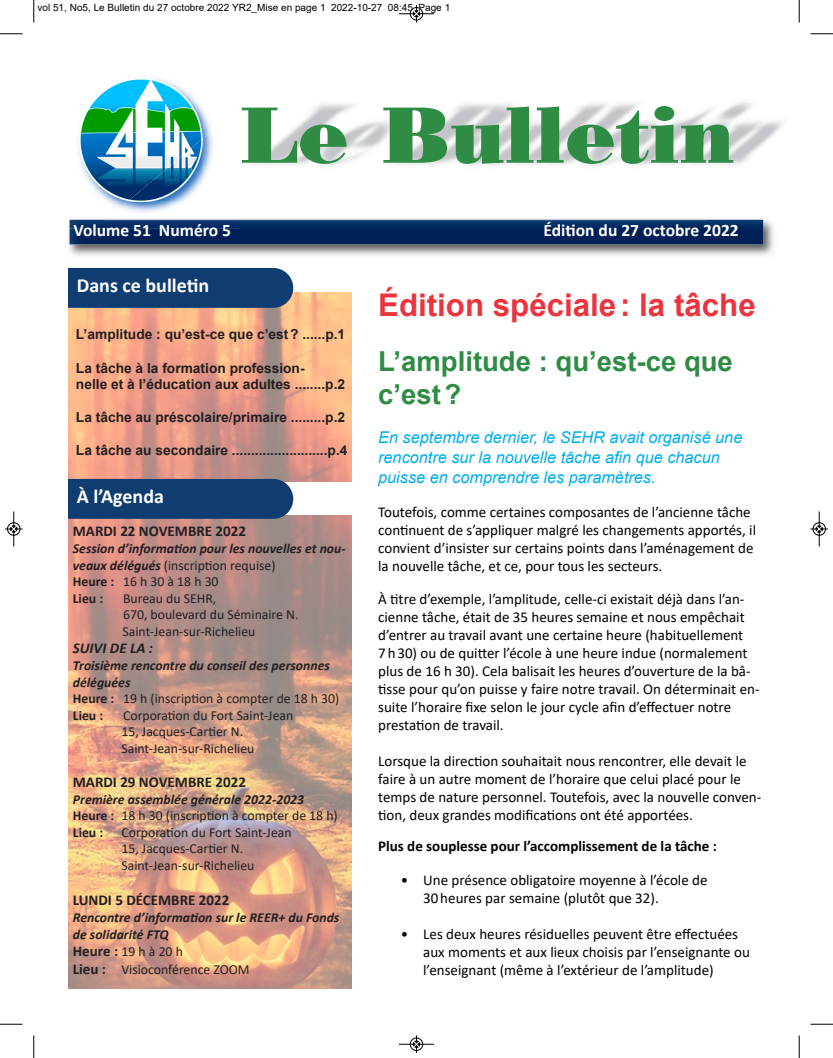
<style>
.page{position:relative;width:833px;height:1058px;background:#fff}
.page>*{position:absolute;margin:0;border:0;box-sizing:border-box;transform-origin:0 0}
.t1{font:900 77.5px "Bodoni";color:#2e8c45}
.t2{font:700 31.25px "Arial";color:#eb343d}
.t3{font:700 27.5px/33px "Arial";color:#2e8c45}
.t4{font:700 20px "Calibri";color:#fff}
.t5{font:700 17.5px "Calibri";color:#fff}
.t6{font:italic 16.25px/20px "Arial";color:#00aeef}
.t7{font:15px/18px "Calibri";color:#000}
.t8{font:700 15px "Calibri";color:#231f20}
.t9{font:700 15px "Calibri";color:#000}
.t10{font:italic 700 15px "Calibri";color:#231f20}
.t11{font:italic 700 13.75px/16.5px "Calibri";color:#231f20}
.t12{font:13.75px/16.5px "Calibri";color:#231f20}
.t13{font:700 13.75px/16.8px "Arial";color:#231f20}
.t14{font:10px "Arial";color:#000}
.s1{font-weight:400;font-style:normal}
.s2{font-style:normal}
.s3{font-style:normal;font-size:15px}
</style>
<div class="page">
<img style="left:69px;top:293px;width:282px;height:695px">
<img style="left:250px;top:102px;width:533px;height:64px">
<img style="left:112px;top:113px;width:101px;height:99px">
<img style="left:79px;top:78px;width:125px;height:124px">
<img style="left:127px;top:138px;width:77px;height:64px">
<div style="left:36px;top:268px;width:257px;height:40px;background:#0f3c71;border-radius:20px"></div>
<div style="left:36px;top:258px;width:32px;height:197px;background:#fff"></div>
<img style="left:68px;top:219px;width:706px;height:37px">
<img style="left:112px;top:219px;width:600px;height:1px">
<img style="left:68px;top:219px;width:44px;height:9px">
<img style="left:70px;top:220px;width:693px;height:24px">
<img style="left:239px;top:220px;width:467px;height:1px">
<img style="left:70px;top:220px;width:169px;height:8px">
<div style="left:94px;top:483px;width:259px;height:32px;background:#fff"></div>
<div style="left:36px;top:479px;width:257px;height:40px;background:#0f3c71;border-radius:20px"></div>
<div style="left:36px;top:475px;width:32px;height:256px;background:#fff"></div>
<svg style="left:33px;top:0;width:2px;height:22px"></svg>
<svg style="left:0;top:33px;width:22px;height:2px"></svg>
<svg style="left:798px;top:0;width:2px;height:22px"></svg>
<svg style="left:810px;top:33px;width:22px;height:2px"></svg>
<svg style="left:33px;top:1035px;width:2px;height:23px"></svg>
<svg style="left:0;top:1023px;width:22px;height:2px"></svg>
<svg style="left:798px;top:1035px;width:2px;height:23px"></svg>
<svg style="left:810px;top:1023px;width:22px;height:2px"></svg>
<hr style="left:399px;top:14px;width:35px;height:1px;background:#000">
<div style="left:410px;top:7px;width:13px;height:13px;border:1px solid #000;border-radius:50%"></div>
<svg style="left:413px;top:5px;width:6px;height:18px"></svg>
<hr style="left:399px;top:1044px;width:35px;height:1px;background:#000">
<div style="left:410px;top:1037px;width:13px;height:13px;border:1px solid #000;border-radius:50%"></div>
<svg style="left:413px;top:1035px;width:6px;height:17px"></svg>
<hr style="left:14px;top:511px;width:1px;height:35px;background:#000">
<div style="left:7px;top:522px;width:13px;height:13px;border:1px solid #000;border-radius:50%"></div>
<svg style="left:5px;top:526px;width:17px;height:6px"></svg>
<hr style="left:819px;top:511px;width:1px;height:35px;background:#000">
<div style="left:812px;top:522px;width:13px;height:13px;border:1px solid #000;border-radius:50%"></div>
<svg style="left:810px;top:526px;width:18px;height:6px"></svg>
<p class="t14" style="left:38px;top:2px;width:414px">vol 51, No5, Le Bulletin du 27 octobre 2022 YR2_Mise en page 1 2022-10-27 08:45 Page 1</p>
<h1 class="t1" style="left:240px;top:88px;width:495px">Le Bulletin</h1>
<p class="t5" style="left:73px;top:223px;width:159px">Volume 51 Numéro 5</p>
<p class="t5" style="left:543px;top:223px;width:197px">Édition du 27 octobre 2022</p>
<h3 class="t4" style="left:77px;top:277px;width:134px">Dans ce bulletin</h3>
<p class="t13" style="left:76px;top:326px;width:271px">L’amplitude : qu’est-ce que c’est? ......p.1</p>
<p class="t13" style="left:76px;top:359px;width:271px">La tâche à la formation profession-<br>nelle et à l’éducation aux adultes ........p.2</p>
<p class="t13" style="left:76px;top:409px;width:271px">La tâche au préscolaire/primaire .........p.2</p>
<p class="t13" style="left:76px;top:442px;width:273px">La tâche au secondaire .........................p.4</p>
<h3 class="t4" style="left:77px;top:487px;width:89px">À l’Agenda</h3>
<p class="t8" style="left:73px;top:525px;width:175px">MARDI 22 NOVEMBRE 2022</p>
<p class="t11" style="left:73px;top:541px;width:274px">Session d’information pour les nouvelles et nou‐ veaux délégués <span class="s1">(inscription requise)<br></span><span class="s2">Heure :</span> <span class="s1">16 h 30 à 18 h 30<br></span><span class="s2">Lieu :</span></p>
<p class="t12" style="left:123px;top:591px;width:177px">Bureau du SEHR,<br>670, boulevard du Séminaire N.<br>Saint-Jean-sur-Richelieu</p>
<p class="t10" style="left:73px;top:642px;width:82px">SUIVI DE LA :</p>
<p class="t11" style="left:73px;top:658px;width:268px">Troisième rencontre du conseil des personnes déléguées<br><span class="s2">Heure :</span> <span class="s1">19 h (inscription à compter de 18 h 30)<br></span><span class="s2">Lieu :</span></p>
<p class="t12" style="left:121px;top:708px;width:173px">Corporation du Fort Saint-Jean<br>15, Jacques-Cartier N.<br>Saint-Jean-sur-Richelieu</p>
<p class="t8" style="left:73px;top:775px;width:175px">MARDI 29 NOVEMBRE 2022</p>
<p class="t11" style="left:73px;top:792px;width:266px">Première assemblée générale 2022‐2023<br><span class="s2">Heure :</span> <span class="s1">18 h 30 (inscription à compter de 18 h)<br></span><span class="s2">Lieu :</span></p>
<p class="t12" style="left:121px;top:825px;width:172px">Corporation du Fort Saint-Jean<br>15, Jacques-Cartier N.<br>Saint-Jean-sur-Richelieu</p>
<p class="t8" style="left:73px;top:894px;width:158px">LUNDI 5 DÉCEMBRE 2022</p>
<p class="t11" style="left:73px;top:910px;width:268px;line-height:17.2px">Rencontre d’information sur le REER+ du Fonds de solidarité FTQ<br><span class="s3">Heure :</span> <span class="s1">19 h à 20 h<br></span><span class="s3">Lieu :</span> <span class="s1">Visioconférence ZOOM</span></p>
<h2 class="t2" style="left:378px;top:287px;width:379px">Édition spéciale: la tâche</h2>
<h3 class="t3" style="left:378px;top:345px;width:356px">L’amplitude : qu’est-ce que c’est?</h3>
<p class="t6" style="left:378px;top:427px;width:365px">En septembre dernier, le SEHR avait organisé une rencontre sur la nouvelle tâche afin que chacun puisse en comprendre les paramètres.</p>
<p class="t7" style="left:378px;top:504px;width:379px">Toutefois, comme certaines composantes de l’ancienne tâche continuent de s’appliquer malgré les changements apportés, il convient d’insister sur certains points dans l’aménagement de la nouvelle tâche, et ce, pour tous les secteurs.</p>
<p class="t7" style="left:378px;top:591px;width:383px">À titre d’exemple, l’amplitude, celle-ci existait déjà dans l’an&shy;cienne tâche, était de 35 heures semaine et nous empêchait d’entrer au travail avant une certaine heure (habituellement 7h30) ou de quitter l’école à une heure indue (normalement plus de 16 h 30). Cela balisait les heures d’ouverture de la bâ&shy;tisse pour qu’on puisse y faire notre travail. On déterminait en&shy;suite l’horaire fixe selon le jour cycle afin d’effectuer notre prestation de travail.</p>
<p class="t7" style="left:378px;top:753px;width:384px">Lorsque la direction souhaitait nous rencontrer, elle devait le faire à un autre moment de l’horaire que celui placé pour le temps de nature personnel. Toutefois, avec la nouvelle conven&shy;tion, deux grandes modifications ont été apportées.</p>
<p class="t9" style="left:378px;top:840px;width:340px">Plus de souplesse pour l’accomplissement de la tâche :</p>
<p class="t7" style="left:423px;top:872px;width:286px;text-indent:-22px">• Une présence obligatoire moyenne à l’école de<br>30heures par semaine (plutôt que 32).</p>
<p class="t7" style="left:423px;top:926px;width:328px;text-indent:-22px">• Les deux heures résiduelles peuvent être effectuées aux moments et aux lieux choisis par l’enseignante ou l’enseignant (même à l’extérieur de l’amplitude)</p>
</div>
